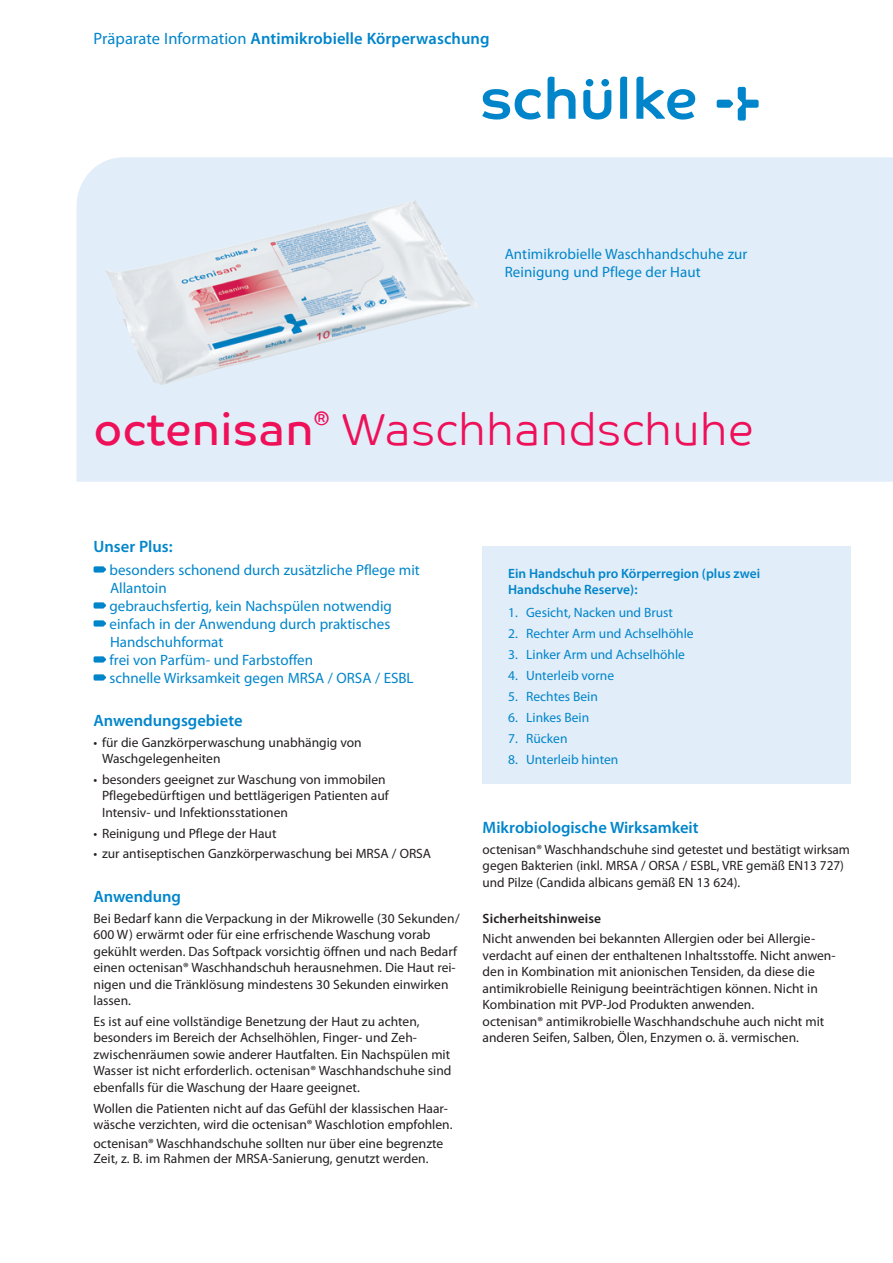
<style>
.page{position:relative;width:893px;height:1263px;background:#fff}
.page>*{position:absolute;margin:0;border:0;box-sizing:border-box;transform-origin:0 0}
.t1{font:45px "Co Text Lt";color:#ee1059}
.t2{font:45px "Co Text";color:#ee1059}
.t3{font:19.5px "Co Text";color:#ee1059}
.t4{font:600 16.5px "Myriad Pro";color:#0085cb}
.t5{font:15px/18px "Myriad Pro";color:#0085cb}
.t6{font:13.5px/16.5px "Myriad Pro";color:#231f20}
.t7{font:13.5px "Myriad Pro";color:#0085cb}
.t8{font:600 13.5px/16.5px "Myriad Pro";color:#0085cb}
.t9{font:600 13.5px "Myriad Pro";letter-spacing:.01em;color:#231f20}
.s1{font-weight:400}
</style>
<div class="page">
<div style="left:77px;top:157px;width:816px;height:325px;background:#e1edf8"></div>
<svg style="left:583px;top:79px;width:28px;height:41px"></svg>
<svg style="left:482px;top:89px;width:59px;height:31px"></svg>
<svg style="left:548px;top:77px;width:28px;height:42px"></svg>
<svg style="left:620px;top:77px;width:7px;height:42px"></svg>
<svg style="left:636px;top:77px;width:59px;height:43px"></svg>
<svg style="left:717px;top:87px;width:42px;height:34px"></svg>
<svg style="left:94px;top:566px;width:12px;height:7px"></svg>
<svg style="left:94px;top:602px;width:12px;height:7px"></svg>
<svg style="left:94px;top:620px;width:12px;height:7px"></svg>
<svg style="left:94px;top:656px;width:12px;height:7px"></svg>
<svg style="left:94px;top:674px;width:12px;height:7px"></svg>
<div style="left:482px;top:546px;width:368px;height:237px;background:#e1edf8"></div>
<img style="left:105px;top:199px;width:310px;height:173px">
<p class="t4" style="left:94px;top:28px;width:397px"><span class="s1">Präparate Information</span> Antimikrobielle Körperwaschung</p>
<p class="t5" style="left:505px;top:245px;width:244px">Antimikrobielle Waschhandschuhe zur<br>Reinigung und Pflege der Haut</p>
<h1 class="t2" style="left:94px;top:402px;width:222px">octenisan</h1>
<h2 class="t3" style="left:314px;top:407px;width:17px">®</h2>
<h1 class="t1" style="left:342px;top:403px;width:414px">Waschhandschuhe</h1>
<p class="t4" style="left:94px;top:536px;width:81px">Unser Plus:</p>
<p class="t5" style="left:110px;top:560px;width:312px">besonders schonend durch zusätzliche Pflege mit Allantoin<br>gebrauchsfertig, kein Nachspülen notwendig einfach in der Anwendung durch praktisches Handschuhformat<br>frei von Parfüm- und Farbstoffen<br>schnelle Wirksamkeit gegen MRSA / ORSA / ESBL</p>
<p class="t4" style="left:94px;top:710px;width:150px">Anwendungsgebiete</p>
<p class="t6" style="left:102px;top:734px;width:261px;text-indent:-8px">• für die Ganzkörperwaschung unabhängig von<br>Waschgelegenheiten</p>
<p class="t6" style="left:102px;top:771px;width:288px;text-indent:-8px">• besonders geeignet zur Waschung von immobilen<br>Pflegebedürftigen und bettlägerigen Patienten auf<br>Intensiv- und Infektionsstationen</p>
<p class="t6" style="left:94px;top:825px;width:184px">• Reinigung und Pflege der Haut</p>
<p class="t6" style="left:94px;top:845px;width:339px">• zur antiseptischen Ganzkörperwaschung bei MRSA / ORSA</p>
<p class="t4" style="left:94px;top:886px;width:89px">Anwendung</p>
<p class="t6" style="left:94px;top:909px;width:368px">Bei Bedarf kann die Verpackung in der Mikrowelle (30 Sekunden/ 600 W) erwärmt oder für eine erfrischende Waschung vorab gekühlt werden. Das Softpack vorsichtig öffnen und nach Bedarf einen octenisan® Waschhandschuh herausnehmen. Die Haut rei&shy;nigen und die Tränklösung mindestens 30 Sekunden einwirken lassen.</p>
<p class="t6" style="left:94px;top:1013px;width:359px">Es ist auf eine vollständige Benetzung der Haut zu achten, besonders im Bereich der Achselhöhlen, Finger- und Zeh&shy;zwischenräumen sowie anderer Hautfalten. Ein Nachspülen mit Wasser ist nicht erforderlich. octenisan® Waschhandschuhe sind ebenfalls für die Waschung der Haare geeignet.</p>
<p class="t6" style="left:93px;top:1099px;width:361px">Wollen die Patienten nicht auf das Gefühl der klassischen Haar&shy;wäsche verzichten, wird die octenisan® Waschlotion empfohlen.</p>
<p class="t6" style="left:93px;top:1136px;width:351px;line-height:15px">octenisan® Waschhandschuhe sollten nur über eine begrenzte<br>Zeit, z. B. im Rahmen der MRSA-Sanierung, genutzt werden.</p>
<p class="t8" style="left:508px;top:565px;width:253px">Ein Handschuh pro Körperregion (plus zwei<br>Handschuhe Reserve):</p>
<p class="t7" style="left:508px;top:604px;width:166px">1. Gesicht, Nacken und Brust</p>
<p class="t7" style="left:508px;top:625px;width:187px">2. Rechter Arm und Achselhöhle</p>
<p class="t7" style="left:508px;top:646px;width:178px">3. Linker Arm und Achselhöhle</p>
<p class="t7" style="left:508px;top:667px;width:107px">4. Unterleib vorne</p>
<p class="t7" style="left:508px;top:688px;width:91px">5. Rechtes Bein</p>
<p class="t7" style="left:508px;top:709px;width:83px">6. Linkes Bein</p>
<p class="t7" style="left:508px;top:730px;width:61px">7. Rücken</p>
<p class="t7" style="left:508px;top:751px;width:112px">8. Unterleib hinten</p>
<p class="t4" style="left:483px;top:817px;width:217px">Mikrobiologische Wirksamkeit</p>
<p class="t6" style="left:483px;top:840px;width:369px">octenisan® Waschhandschuhe sind getestet und bestätigt wirksam gegen Bakterien (inkl. MRSA / ORSA / ESBL, VRE gemäß EN13 727) und Pilze (Candida albicans gemäß EN 13 624).</p>
<p class="t9" style="left:483px;top:909px;width:120px">Sicherheitshinweise</p>
<p class="t6" style="left:483px;top:930px;width:354px">Nicht anwenden bei bekannten Allergien oder bei Allergie&shy;verdacht auf einen der enthaltenen Inhaltsstoffe. Nicht anwen&shy;den in Kombination mit anionischen Tensiden, da diese die antimikrobielle Reinigung beeinträchtigen können. Nicht in Kombination mit PVP-Jod Produkten anwenden.<br>octenisan® antimikrobielle Waschhandschuhe auch nicht mit anderen Seifen, Salben, Ölen, Enzymen o. ä. vermischen.</p>
</div>
